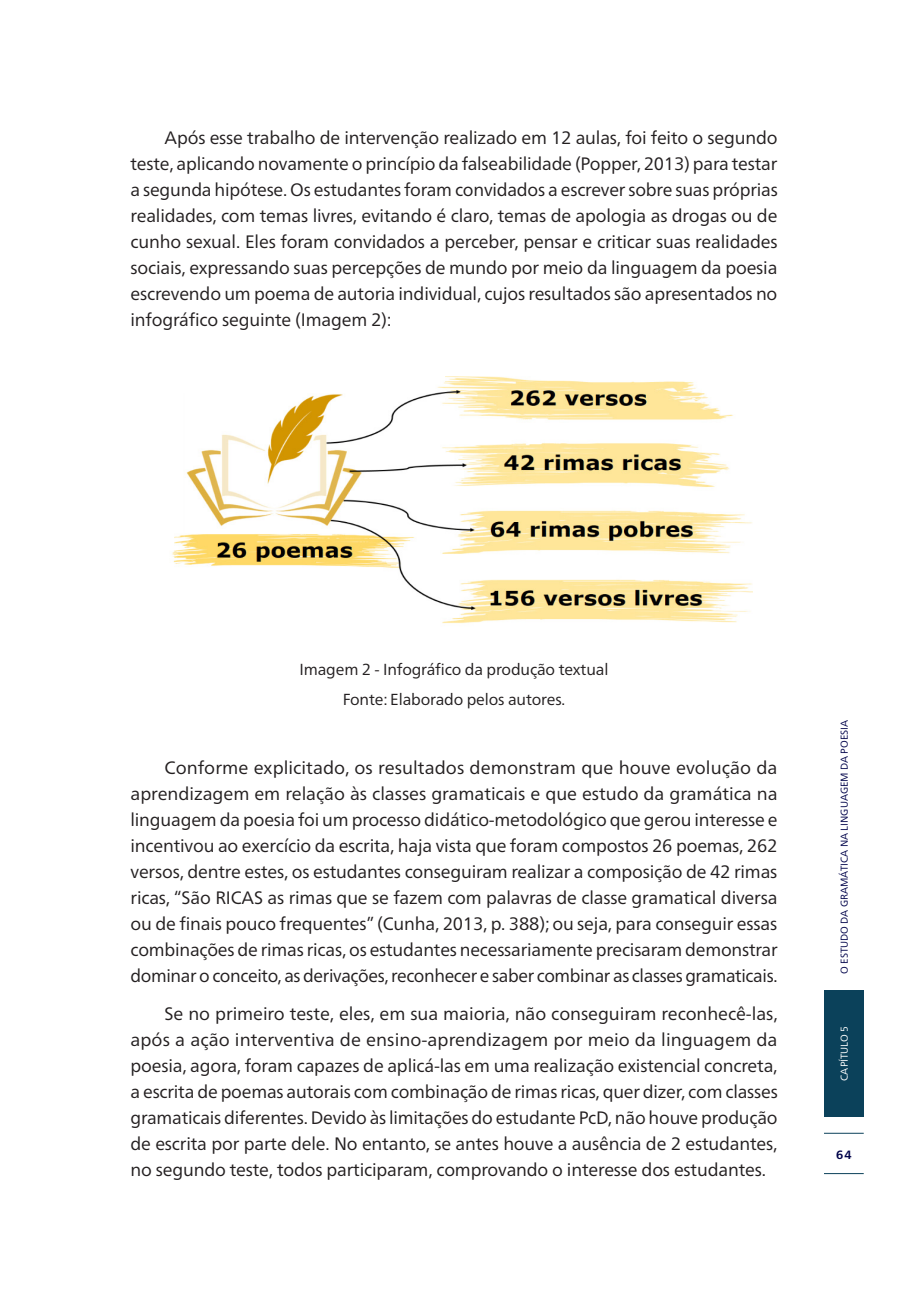
<style>
.page{position:relative;width:908px;height:1304px;background:#fff}
.page>*{position:absolute;margin:0;border:0;box-sizing:border-box;transform-origin:0 0}
.TEXTO{font:18px/26px "Neue Frutiger World";letter-spacing:-.01em;color:#231f20;text-align:justify}
.LEGENDA{font:16px "Neue Frutiger World";letter-spacing:-.01em;color:#231f20}
.t1{font:700 12px "Neue Frutiger World";color:#00034a}
.t2{font:10px "Neue Frutiger World";color:#00034a}
.t3{font:10px "Neue Frutiger World";color:#fff}
</style>
<div class="page">
<hr style="left:823px;top:1173px;width:40px;height:1px;background:#0b415a">
<hr style="left:823px;top:1133px;width:40px;height:1px;background:#0b415a">
<div style="left:823px;top:990px;width:40px;height:127px;background:#0b415a"></div>
<img style="left:172px;top:376px;width:580px;height:248px">
<p class="TEXTO" style="left:130px;top:125px;width:648px;text-indent:34px">Após esse trabalho de intervenção realizado em 12 aulas, foi feito o segundo teste, aplicando novamente o princípio da falseabilidade (Popper, 2013) para testar a segunda hipótese. Os estudantes foram convidados a escrever sobre suas próprias realidades, com temas livres, evitando é claro, temas de apologia as drogas ou de cunho sexual. Eles foram convidados a perceber, pensar e criticar suas realidades sociais, expressando suas percepções de mundo por meio da linguagem da poesia escrevendo um poema de autoria individual, cujos resultados são apresentados no infográfico seguinte (Imagem 2):</p>
<p class="LEGENDA" style="left:299px;top:657px;width:310px">Imagem 2 - Infográfico da produção textual</p>
<p class="LEGENDA" style="left:342px;top:687px;width:224px">Fonte: Elaborado pelos autores.</p>
<p class="TEXTO" style="left:130px;top:755px;width:648px;text-indent:34px">Conforme explicitado, os resultados demonstram que houve evolução da aprendizagem em relação às classes gramaticais e que estudo da gramática na linguagem da poesia foi um processo didático-metodológico que gerou interesse e incentivou ao exercício da escrita, haja vista que foram compostos 26 poemas, 262 versos, dentre estes, os estudantes conseguiram realizar a composição de 42 rimas ricas, “São RICAS as rimas que se fazem com palavras de classe gramatical diversa ou de finais pouco frequentes” (Cunha, 2013, p. 388); ou seja, para conseguir essas combinações de rimas ricas, os estudantes necessariamente precisaram demonstrar dominar o conceito, as derivações, reconhecer e saber combinar as classes gramaticais.</p>
<p class="TEXTO" style="left:130px;top:1001px;width:648px;text-indent:34px">Se no primeiro teste, eles, em sua maioria, não conseguiram reconhecê-las, após a ação interventiva de ensino-aprendizagem por meio da linguagem da poesia, agora, foram capazes de aplicá-las em uma realização existencial concreta, a escrita de poemas autorais com combinação de rimas ricas, quer dizer, com classes gramaticais diferentes. Devido às limitações do estudante PcD, não houve produção de escrita por parte dele. No entanto, se antes houve a ausência de 2 estudantes, no segundo teste, todos participaram, comprovando o interesse dos estudantes.</p>
<p class="t2" style="left:836px;top:974px;width:256px;rotate:-90deg">O ESTUDO DA GRAMÁTICA NA LINGUAGEM DA POESIA</p>
<p class="t3" style="left:836px;top:1081px;width:56px;rotate:-90deg">CAPÍTULO 5</p>
<p class="t1" style="left:835px;top:1144px;width:17px">64</p>
</div>
